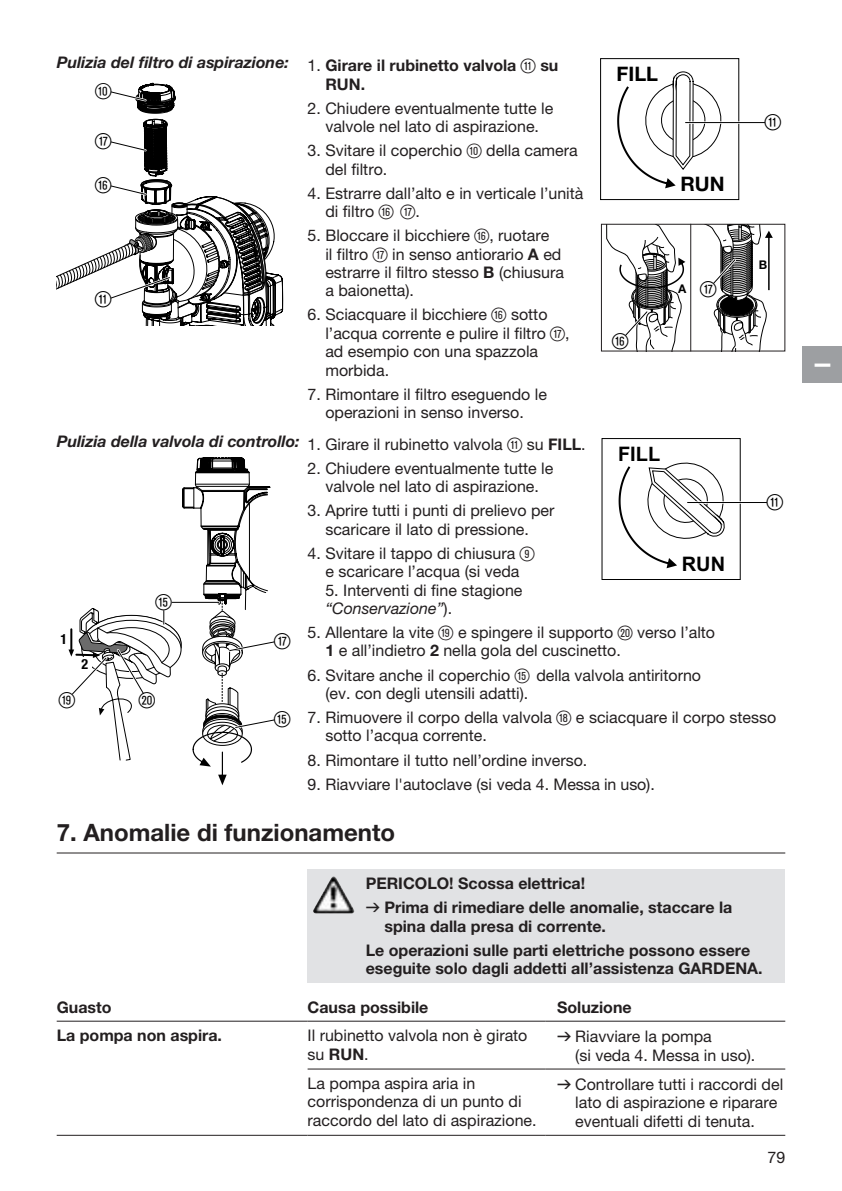
<style>
.page{position:relative;width:842px;height:1191px;background:#fff}
.page>*{position:absolute;margin:0;border:0;box-sizing:border-box;transform-origin:0 0}
.t1{font:700 24px "GARDENA Pro";color:#231f20}
.t2{font:22px "Ziffernim Kreisund Quadrat BQ";color:#000}
.t3{font:22px "GARDENA Pro Bo Cond";color:#fff}
.t4{font:700 20px "GARDENA Pro";color:#000}
.t5{font:700 20px "Arial";color:#000}
.t6{font:16px/18.4px "GARDENA Pro";color:#231f20}
.t7{font:700 16px/24px "GARDENA Pro";color:#231f20}
.t8{font:italic 700 16px "GARDENA Pro";color:#231f20}
.t9{font:14px "GARDENA Pro Bo Cond";color:#000}
.t10{font:700 12px "GARDENA Pro";color:#000}
.s1{font-weight:400}
.s2{font-family:"Ziffernim Kreisund Quadrat BQ";font-weight:400;font-size:20px}
.s3{font-family:"Ziffernim Kreisund Quadrat BQ";font-size:20px}
.s4{font-weight:700}
.s5{font-style:italic}
.s6{font-family:"Formdruck";font-weight:400}
.s7{font-family:"Formdruck"}
</style>
<div class="page">
<svg style="left:57px;top:82px;width:227px;height:244px"></svg>
<div style="left:600px;top:58px;width:139px;height:142px;background:#fff;border:1px solid #000"></div>
<svg style="left:617px;top:71px;width:105px;height:117px"></svg>
<hr style="left:685px;top:121px;width:80px;height:3px;background:#fff">
<hr style="left:685px;top:122px;width:80px;height:1px;background:#000">
<svg style="left:606px;top:226px;width:79px;height:123px"></svg>
<svg style="left:708px;top:226px;width:65px;height:123px"></svg>
<div style="left:601px;top:224px;width:184px;height:127px;border:1px solid #231f20"></div>
<hr style="left:690px;top:224px;width:1px;height:127px;background:#231f20">
<svg style="left:69px;top:457px;width:206px;height:328px"></svg>
<div style="left:602px;top:438px;width:139px;height:142px;background:#fff;border:1px solid #000"></div>
<svg style="left:619px;top:462px;width:106px;height:106px"></svg>
<hr style="left:687px;top:501px;width:80px;height:3px;background:#fff">
<hr style="left:687px;top:502px;width:80px;height:1px;background:#000">
<div style="left:308px;top:869px;width:477px;height:113px;background:#e1e2e4"></div>
<hr style="left:57px;top:852px;width:728px;height:1px;background:#231f20">
<img style="left:315px;top:876px;width:18px;height:31px">
<hr style="left:57px;top:1020px;width:251px;height:1px;background:#231f20">
<hr style="left:308px;top:1020px;width:238px;height:1px;background:#231f20">
<hr style="left:546px;top:1020px;width:239px;height:1px;background:#231f20">
<hr style="left:308px;top:1068px;width:238px;height:1px;background:#231f20">
<hr style="left:546px;top:1068px;width:239px;height:1px;background:#231f20">
<hr style="left:57px;top:1134px;width:251px;height:1px;background:#231f20">
<hr style="left:308px;top:1134px;width:238px;height:1px;background:#231f20">
<hr style="left:546px;top:1134px;width:239px;height:1px;background:#231f20">
<div style="left:802px;top:346px;width:40px;height:37px;background:#9d9fa2"></div>
<p class="t8" style="left:57px;top:53px;width:234px">Pulizia del filtro di aspirazione:</p>
<h2 class="t2" style="left:95px;top:78px;width:18px">0</h2>
<h2 class="t2" style="left:95px;top:128px;width:18px">U</h2>
<h2 class="t2" style="left:95px;top:172px;width:18px">Z</h2>
<h2 class="t2" style="left:95px;top:286px;width:18px">Q</h2>
<p class="t8" style="left:57px;top:431px;width:244px">Pulizia della valvola di controllo:</p>
<p class="t9" style="left:61px;top:630px;width:8px">1</p>
<p class="t9" style="left:81px;top:655px;width:8px">2</p>
<h2 class="t2" style="left:156px;top:589px;width:18px">T</h2>
<h2 class="t2" style="left:59px;top:687px;width:18px">O</h2>
<h2 class="t2" style="left:139px;top:687px;width:18px">P</h2>
<h2 class="t2" style="left:274px;top:628px;width:18px">U</h2>
<h2 class="t2" style="left:274px;top:706px;width:18px">T</h2>
<p class="t7" style="left:325px;top:56px;width:235px;line-height:18.4px;text-indent:-18px"><span class="s1">1.</span> Girare il rubinetto valvola <span class="s2">Q</span> su<br>RUN.</p>
<p class="t6" style="left:308px;top:99px;width:247px;text-align:center">2. Chiudere eventualmente tutte le valvole nel lato di aspirazione.</p>
<p class="t6" style="left:325px;top:141px;width:254px;text-indent:-18px">3. Svitare il coperchio <span class="s3">0</span> della camera del filtro.</p>
<p class="t6" style="left:325px;top:184px;width:260px;text-indent:-18px">4. Estrarre dall’alto e in verticale l’unità di filtro <span class="s3">Z U</span>.</p>
<p class="t6" style="left:325px;top:226px;width:240px;text-indent:-18px">5. Bloccare il bicchiere <span class="s3">Z</span>, ruotare<br>il filtro <span class="s3">U</span> in senso antiorario <span class="s4">A</span> ed estrarre il filtro stesso <span class="s4">B</span> (chiusura a baionetta).</p>
<p class="t6" style="left:325px;top:305px;width:246px;text-indent:-18px">6. Sciacquare il bicchiere <span class="s3">Z</span> sotto l’acqua corrente e pulire il filtro <span class="s3">U</span>, ad esempio con una spazzola morbida.</p>
<p class="t6" style="left:308px;top:385px;width:241px;text-align:center">7. Rimontare il filtro eseguendo le operazioni in senso inverso.</p>
<p class="t4" style="left:617px;top:61px;width:43px">FILL</p>
<h2 class="t2" style="left:612px;top:328px;width:18px">Z</h2>
<p class="t4" style="left:680px;top:171px;width:46px">RUN</p>
<p class="t10" style="left:678px;top:281px;width:10px">A</p>
<h2 class="t2" style="left:700px;top:276px;width:18px">U</h2>
<h2 class="t2" style="left:765px;top:110px;width:18px">Q</h2>
<p class="t10" style="left:759px;top:257px;width:10px">B</p>
<p class="t6" style="left:308px;top:434px;width:280px">1. Girare il rubinetto valvola <span class="s3">Q</span> su <span class="s4">FILL</span>.</p>
<p class="t6" style="left:308px;top:459px;width:247px;text-align:center">2. Chiudere eventualmente tutte le valvole nel lato di aspirazione.</p>
<p class="t6" style="left:308px;top:501px;width:248px;text-align:center">3. Aprire tutti i punti di prelievo per scaricare il lato di pressione.</p>
<p class="t6" style="left:308px;top:543px;width:229px;text-align:center">4. Svitare il tappo di chiusura <span class="s3">9 </span>e scaricare l’acqua (si veda</p>
<p class="t6" style="left:325px;top:580px;width:199px">5. Interventi di fine stagione <span class="s5">“Conservazione”</span>).</p>
<p class="t6" style="left:325px;top:623px;width:391px;text-indent:-18px">5. Allentare la vite <span class="s3">O</span> e spingere il supporto <span class="s3">P</span> verso l’alto<br><span class="s4">1</span> e all’indietro <span class="s4">2</span> nella gola del cuscinetto.</p>
<p class="t6" style="left:325px;top:665px;width:377px;text-indent:-18px">6. Svitare anche il coperchio <span class="s3">T</span> della valvola antiritorno (ev. con degli utensili adatti).</p>
<p class="t6" style="left:325px;top:708px;width:452px;text-indent:-18px">7. Rimuovere il corpo della valvola <span class="s3">I</span> e sciacquare il corpo stesso sotto l’acqua corrente.</p>
<p class="t6" style="left:308px;top:750px;width:281px">8. Rimontare il tutto nell’ordine inverso.</p>
<p class="t6" style="left:308px;top:774px;width:349px">9. Riavviare l'autoclave (si veda 4. Messa in uso).</p>
<p class="t5" style="left:618px;top:440px;width:44px">FILL</p>
<h2 class="t2" style="left:767px;top:489px;width:18px">Q</h2>
<p class="t5" style="left:682px;top:550px;width:45px">RUN</p>
<h1 class="t1" style="left:57px;top:817px;width:340px">7. Anomalie di funzionamento</h1>
<p class="t7" style="left:366px;top:871px;width:22px">Pericolo</p>
<p class="t7" style="left:366px;top:871px;width:368px;text-indent:84px">! Scossa elettrica!<br><span class="s6">v</span> Prima di rimediare delle anomalie, staccare la</p>
<p class="t7" style="left:366px;top:913px;width:386px;text-indent:19px">spina dalla presa di corrente.<br>Le operazioni sulle parti elettriche possono essere</p>
<p class="t7" style="left:366px;top:956px;width:398px">eseguite solo dagli addetti all’assistenza GARDENA.</p>
<p class="t7" style="left:57px;top:994px;width:56px">Guasto</p>
<p class="t7" style="left:308px;top:994px;width:122px">Causa possibile</p>
<p class="t7" style="left:557px;top:994px;width:76px">Soluzione</p>
<p class="t7" style="left:57px;top:1023px;width:167px">La pompa non aspira.</p>
<p class="t6" style="left:308px;top:1026px;width:221px">Il rubinetto valvola non è girato su <span class="s4">RUN</span>.</p>
<p class="t6" style="left:575px;top:1027px;width:182px;text-indent:-18px"><span class="s7">v</span> Riavviare la pompa<br>(si veda 4. Messa in uso).</p>
<p class="t6" style="left:308px;top:1073px;width:231px">La pompa aspira aria in corrispondenza di un punto di raccordo del lato di aspirazione.</p>
<p class="t6" style="left:575px;top:1074px;width:209px;text-indent:-18px"><span class="s7">v</span> Controllare tutti i raccordi del lato di aspirazione e riparare eventuali difetti di tenuta.</p>
<p class="t6" style="left:767px;top:1147px;width:19px">79</p>
<h2 class="t3" style="left:809px;top:367px;width:7px;rotate:-90deg">I</h2>
</div>
